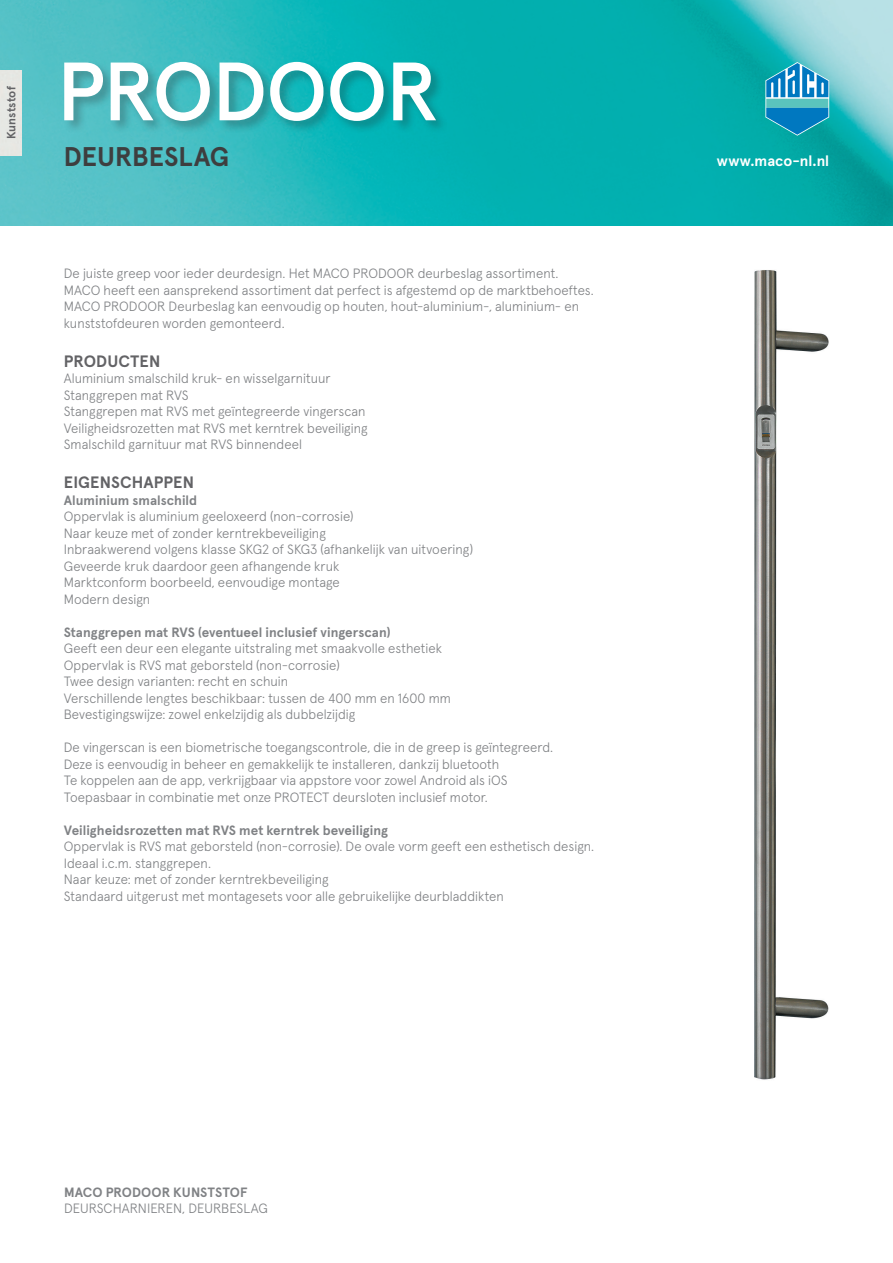
<style>
.page{position:relative;width:893px;height:1263px;background:#fff}
.page>*{position:absolute;margin:0;border:0;box-sizing:border-box;transform-origin:0 0}
.t1{font:500 82.5px "Apercu Pro";letter-spacing:-.015em;color:#fff}
.t2{font:700 27px "Apercu Pro";color:#3e3e3f}
.t3{font:700 16.5px "Apercu Pro";letter-spacing:.005em;color:#636366}
.t4{font:700 15px "Apercu Pro";letter-spacing:-.005em;color:#fff}
.t5{font:300 13.5px/16.5px "Apercu Pro";color:#808285}
.t6{font:700 13.5px "Apercu Pro";color:#808285}
.t7{font:700 12px "Apercu Pro";letter-spacing:.005em;color:#636366}
</style>
<div class="page">
<img style="left:754px;top:270px;width:75px;height:810px">
<img style="left:0;top:0;width:893px;height:225px">
<div style="left:63px;top:60px;width:386px;height:75px;background:#231f20;opacity:.3"></div>
<svg style="left:765px;top:62px;width:64px;height:74px;background:#38a3c4"></svg>
<div style="left:0;top:70px;width:21px;height:85px;background:#e6e7e3"></div>
<p class="t7" style="left:2px;top:139px;width:54px;rotate:-90deg">Kunststof</p>
<h1 class="t1" style="left:57px;top:27px;width:382px">PRODOOR</h1>
<h2 class="t2" style="left:64px;top:135px;width:167px">DEURBESLAG</h2>
<p class="t4" style="left:717px;top:149px;width:114px">www.maco-nl.nl</p>
<p class="t5" style="left:64px;top:264px;width:532px">De juiste greep voor ieder deurdesign. Het MACO PRODOOR deurbeslag assortiment.<br>MACO heeft een aansprekend assortiment dat perfect is afgestemd op de marktbehoeftes.<br>MACO PRODOOR Deurbeslag kan eenvoudig op houten, hout-aluminium-, aluminium- en kunststofdeuren worden gemonteerd.</p>
<p class="t3" style="left:64px;top:348px;width:98px">PRODUCTEN</p>
<p class="t5" style="left:64px;top:369px;width:305px">Aluminium smalschild kruk- en wisselgarnituur Stanggrepen mat RVS<br>Stanggrepen mat RVS met geïntegreerde vingerscan Veiligheidsrozetten mat RVS met kerntrek beveiliging Smalschild garnituur mat RVS binnendeel</p>
<p class="t3" style="left:64px;top:470px;width:132px">EIGENSCHAPPEN</p>
<p class="t6" style="left:64px;top:490px;width:135px">Aluminium smalschild</p>
<p class="t5" style="left:64px;top:507px;width:411px">Oppervlak is aluminium geeloxeerd (non-corrosie)<br>Naar keuze met of zonder kerntrekbeveiliging<br>Inbraakwerend volgens klasse SKG2 of SKG3 (afhankelijk van uitvoering)<br>Geveerde kruk daardoor geen afhangende kruk<br>Marktconform boorbeeld, eenvoudige montage<br>Modern design</p>
<p class="t6" style="left:64px;top:622px;width:328px">Stanggrepen mat RVS (eventueel inclusief vingerscan)</p>
<p class="t5" style="left:64px;top:639px;width:389px">Geeft een deur een elegante uitstraling met smaakvolle esthetiek Oppervlak is RVS mat geborsteld (non-corrosie)<br>Twee design varianten: recht en schuin<br>Verschillende lengtes beschikbaar: tussen de 400 mm en 1600 mm Bevestigingswijze: zowel enkelzijdig als dubbelzijdig</p>
<p class="t5" style="left:64px;top:738px;width:491px">De vingerscan is een biometrische toegangscontrole, die in de greep is geïntegreerd.<br>Deze is eenvoudig in beheer en gemakkelijk te installeren, dankzij bluetooth<br>Te koppelen aan de app, verkrijgbaar via appstore voor zowel Android als iOS Toepasbaar in combinatie met onze PROTECT deursloten inclusief motor.</p>
<p class="t6" style="left:64px;top:820px;width:326px">Veiligheidsrozetten mat RVS met kerntrek beveiliging</p>
<p class="t5" style="left:64px;top:837px;width:532px">Oppervlak is RVS mat geborsteld (non-corrosie). De ovale vorm geeft een esthetisch design.<br>Ideaal i.c.m. stanggrepen.<br>Naar keuze: met of zonder kerntrekbeveiliging<br>Standaard uitgerust met montagesets voor alle gebruikelijke deurbladdikten</p>
<p class="t6" style="left:64px;top:1181px;width:185px">MACO PRODOOR KUNSTSTOF</p>
<p class="t5" style="left:64px;top:1199px;width:205px">DEURSCHARNIEREN, DEURBESLAG</p>
</div>
